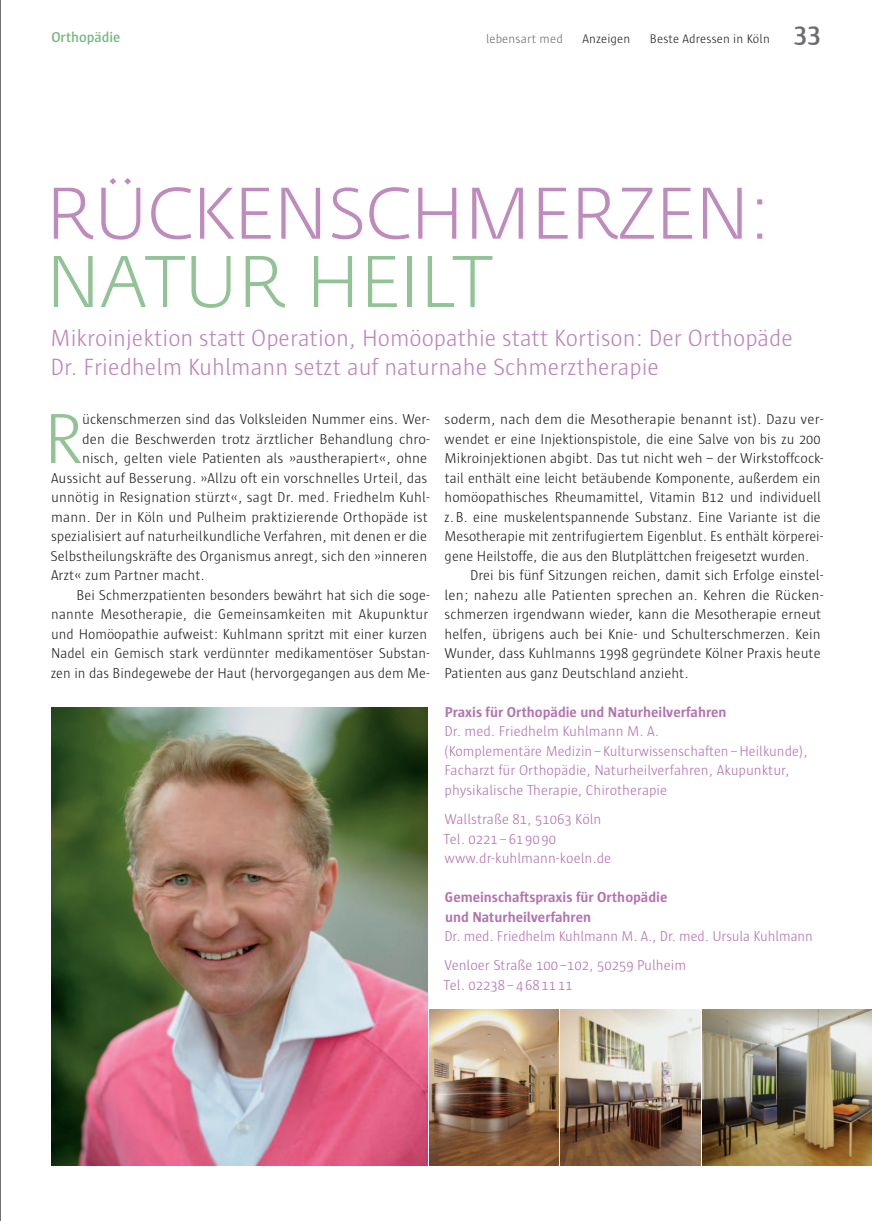
<style>
.page{position:relative;width:872px;height:1221px;background:#fff}
.page>*{position:absolute;margin:0;border:0;box-sizing:border-box;transform-origin:0 0}
.t1{font:300 72.45px "Sun";color:#91c395}
.t2{font:300 72px "Fedra Sans";letter-spacing:-.02em;color:#bf8abd}
.t3{font:300 72px "Fedra Sans";letter-spacing:-.02em;color:#91c395}
.t4{font:300 24px/29.2px "Sun";color:#bc84ba}
.t5{font:300 14.7px "Sun";color:#231f20}
.t6{font:300 14.7px/19.5px "Sun";color:#b273af}
.t7{font:700 14.7px/19.5px "Sun";color:#b273af}
.t8{font:600 14.7px "Sun";color:#76b77f}
.t9{font:300 12.75px "Sun";letter-spacing:.01em;color:#231f20}
.t10{font:300 12.75px "Sun";letter-spacing:.01em;color:#6c6d70}
.s1{font-weight:600;font-size:27px;color:#6c6d70}
</style>
<div class="page">
<img style="left:51px;top:707px;width:376px;height:458px">
<img style="left:429px;top:1009px;width:129px;height:156px">
<img style="left:703px;top:1009px;width:169px;height:156px">
<img style="left:560px;top:1009px;width:140px;height:156px">
<svg style="left:0;top:0;width:1px;height:1221px"></svg>
<p class="t8" style="left:51px;top:29px;width:71px">Orthopädie</p>
<p class="t10" style="left:486px;top:32px;width:78px">lebensart med</p>
<p class="t9" style="left:582px;top:32px;width:49px">Anzeigen</p>
<p class="t9" style="left:650px;top:32px;width:172px">Beste Adressen in Köln <span class="s1">33</span></p>
<h2 class="t2" style="left:45px;top:175px;width:727px">RÜCKENSCHMERZEN:</h2>
<h2 class="t3" style="left:45px;top:244px;width:449px">NATUR HEILT</h2>
<h3 class="t4" style="left:51px;top:323px;width:744px">Mikroinjektion statt Operation, Homöopathie statt Kortison: Der Orthopäde<br>Dr. Friedhelm Kuhlmann setzt auf naturnahe Schmerztherapie</h3>
<h1 class="t1" style="left:44px;top:400px;width:40px">R</h1>
<p class="t5" style="left:82px;top:411px;width:349px">ückenschmerzen sind das Volksleiden Nummer eins. Wer-</p>
<p class="t5" style="left:82px;top:431px;width:349px">den die Beschwerden trotz ärztlicher Behandlung chro-</p>
<p class="t5" style="left:82px;top:450px;width:346px">nisch, gelten viele Patienten als »austherapiert«, ohne</p>
<p class="t5" style="left:51px;top:470px;width:378px">Aussicht auf Besserung. »Allzu oft ein vorschnelles Urteil, das</p>
<p class="t5" style="left:51px;top:489px;width:380px">unnötig in Resignation stürzt«, sagt Dr. med. Friedhelm Kuhl-</p>
<p class="t5" style="left:51px;top:509px;width:378px">mann. Der in Köln und Pulheim praktizierende Orthopäde ist</p>
<p class="t5" style="left:51px;top:528px;width:377px">spezialisiert auf naturheilkundliche Verfahren, mit denen er die</p>
<p class="t5" style="left:51px;top:548px;width:378px">Selbstheilungskräfte des Organismus anregt, sich den »inneren</p>
<p class="t5" style="left:51px;top:567px;width:155px">Arzt« zum Partner macht.</p>
<p class="t5" style="left:77px;top:587px;width:354px">Bei Schmerzpatienten besonders bewährt hat sich die soge-</p>
<p class="t5" style="left:51px;top:606px;width:378px">nannte Mesotherapie, die Gemeinsamkeiten mit Akupunktur</p>
<p class="t5" style="left:51px;top:626px;width:377px">und Homöopathie aufweist: Kuhlmann spritzt mit einer kurzen</p>
<p class="t5" style="left:51px;top:645px;width:380px">Nadel ein Gemisch stark verdünnter medikamentöser Substan-</p>
<p class="t5" style="left:51px;top:665px;width:380px">zen in das Bindegewebe der Haut (hervorgegangen aus dem Me-</p>
<p class="t5" style="left:444px;top:411px;width:380px">soderm, nach dem die Mesotherapie benannt ist). Dazu ver-</p>
<p class="t5" style="left:444px;top:431px;width:377px">wendet er eine Injektionspistole, die eine Salve von bis zu 200</p>
<p class="t5" style="left:444px;top:450px;width:380px">Mikroinjektionen abgibt. Das tut nicht weh – der Wirkstoffcock-</p>
<p class="t5" style="left:445px;top:470px;width:377px">tail enthält eine leicht betäubende Komponente, außerdem ein</p>
<p class="t5" style="left:444px;top:489px;width:378px">homöopathisches Rheumamittel, Vitamin B12 und individuell</p>
<p class="t5" style="left:444px;top:509px;width:378px">z.B. eine muskelentspannende Substanz. Eine Variante ist die</p>
<p class="t5" style="left:444px;top:528px;width:380px">Mesotherapie mit zentrifugiertem Eigenblut. Es enthält körperei-</p>
<p class="t5" style="left:444px;top:548px;width:366px">gene Heilstoffe, die aus den Blutplättchen freigesetzt wurden.</p>
<p class="t5" style="left:470px;top:567px;width:354px">Drei bis fünf Sitzungen reichen, damit sich Erfolge einstel-</p>
<p class="t5" style="left:444px;top:587px;width:380px">len; nahezu alle Patienten sprechen an. Kehren die Rücken-</p>
<p class="t5" style="left:444px;top:606px;width:378px">schmerzen irgendwann wieder, kann die Mesotherapie erneut</p>
<p class="t5" style="left:444px;top:626px;width:377px">helfen, übrigens auch bei Knie- und Schulterschmerzen. Kein</p>
<p class="t5" style="left:444px;top:645px;width:378px">Wunder, dass Kuhlmanns 1998 gegründete Kölner Praxis heute</p>
<p class="t5" style="left:444px;top:665px;width:246px">Patienten aus ganz Deutschland anzieht.</p>
<p class="t7" style="left:445px;top:702px;width:283px">Praxis für Orthopädie und Naturheilverfahren</p>
<p class="t6" style="left:444px;top:721px;width:365px">Dr. med. Friedhelm Kuhlmann M. A.<br>(Komplementäre Medizin–Kulturwissenschaften–Heilkunde), Facharzt für Orthopädie, Naturheilverfahren, Akupunktur, physikalische Therapie, Chirotherapie</p>
<p class="t6" style="left:443px;top:809px;width:169px">Wallstraße 81, 51063 Köln<br>Tel. 0221 –619090 www.dr-kuhlmann-koeln.de</p>
<p class="t7" style="left:445px;top:887px;width:224px">Gemeinschaftspraxis für Orthopädie und Naturheilverfahren</p>
<p class="t6" style="left:444px;top:921px;width:370px;line-height:29.2px">Dr. med. Friedhelm Kuhlmann M. A., Dr. med. Ursula Kuhlmann<br>Venloer Straße 100–102, 50259 Pulheim</p>
<p class="t6" style="left:443px;top:975px;width:131px">Tel. 02238–4681111</p>
</div>
